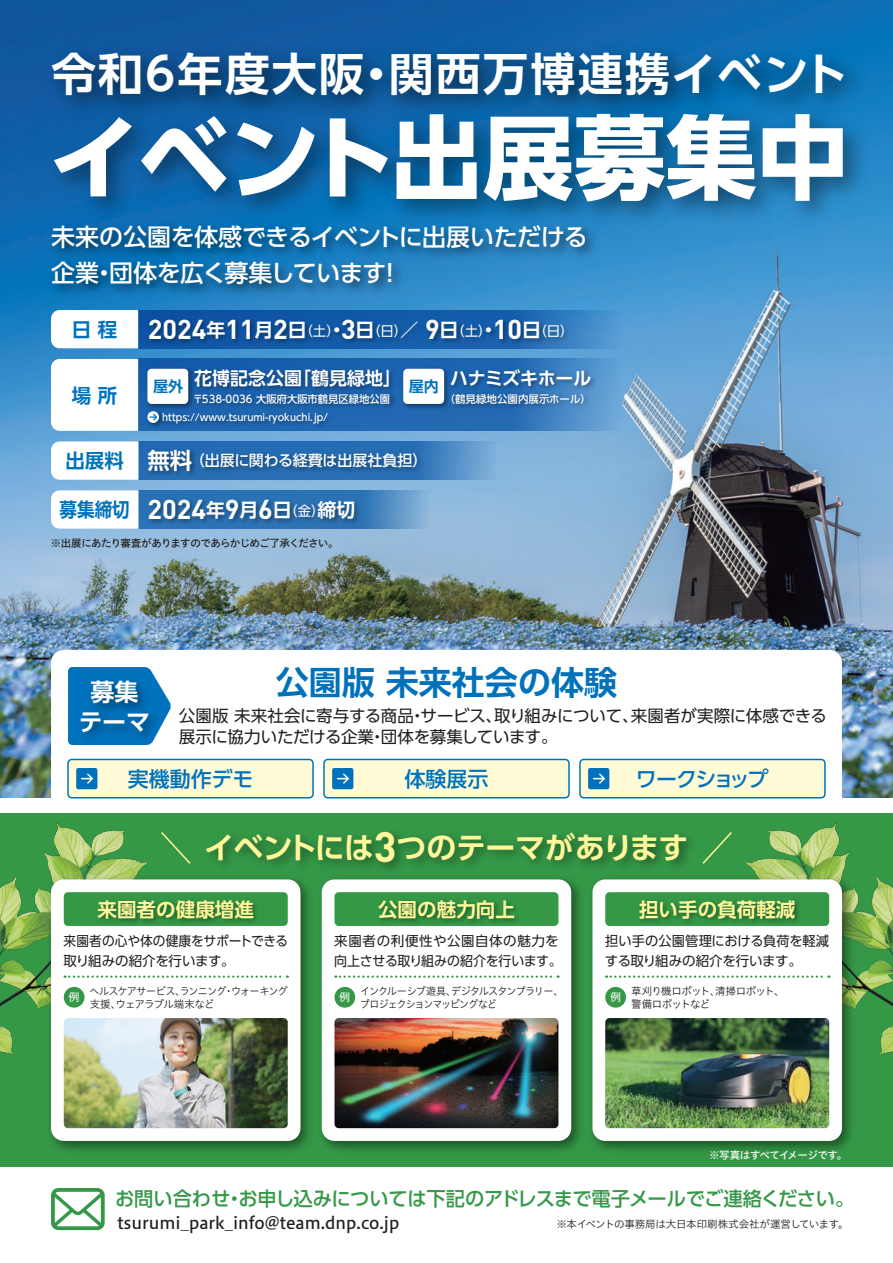
<style>
.page{position:relative;width:893px;height:1263px;background:#fff}
.page>*{position:absolute;margin:0;border:0;box-sizing:border-box;transform-origin:0 0}
.t1{font:700 91.5px "UD Shin Go Pro";letter-spacing:-.005em;color:#fff}
.t2{font:700 45px "UD Shin Go Pro De";letter-spacing:.05em;color:#fff}
.t3{font:700 33px "UD Shin Go Pro De";color:#0072bc}
.t4{font:700 30px "UD Shin Go Pro De";letter-spacing:-.02em;color:#fff79a}
.t5{font:700 27px "DIN Pro";color:#fff}
.t6{font:500 24px/36px "UD Shin Go Pro";letter-spacing:-.02em;color:#fff}
.t7{font:700 24px/30px "UD Shin Go Pro De";color:#fff;text-align:center}
.t8{font:500 21px "UD Shin Go Pro";letter-spacing:-.01em;color:#0072bc}
.t9{font:500 21px "UD Shin Go Pro";letter-spacing:-.095em;color:#0072bc}
.t10{font:500 19.5px "UD Shin Go Pro";letter-spacing:-.01em;color:#359847}
.t11{font:700 19.5px "UD Shin Go Pro De";color:#fff79a}
.t12{font:700 19.5px "UD Shin Go Pro De";color:#0072bc}
.t13{font:700 18px "UD Shin Go Pro De";color:#fff}
.t14{font:700 18px "UD Shin Go Pro De";letter-spacing:-.02em;color:#fff}
.t15{font:16.5px/21px "UD Shin Go Pro";letter-spacing:-.01em;color:#231f20}
.t16{font:16.5px "Hiragino UD Sans Std W5";color:#231f20}
.t17{font:500 15px "UD Shin Go Pro";letter-spacing:-.01em;color:#fff}
.t18{font:700 15px "UD Shin Go Pro De";color:#0072bc}
.t19{font:13.5px/19.5px "UD Shin Go Pro";color:#231f20}
.t20{font:13.5px "UD Shin Go Pro";color:#fff}
.t21{font:13.5px/19.5px "UD Shin Go Pro";color:#231f20;scale:.94 1}
.t22{font:10.5px/13.5px "Hiragino UD Sans Std W3";letter-spacing:-.065em;color:#231f20;scale:.96 1}
.t23{font:500 10.5px "UD Shin Go Pro";color:#fff}
.t24{font:10.5px/13.5px "Hiragino UD Sans Std W3";letter-spacing:-.065em;color:#231f20;scale:.95 1}
.t25{font:10.5px "Hiragino UD Sans Std W3";letter-spacing:-.02em;color:#231f20}
.t26{font:10.5px "Hiragino UD Sans Std W5";letter-spacing:-.065em;color:#231f20}
.t27{font:10.5px/13.5px "Hiragino UD Sans Std W3";letter-spacing:-.065em;color:#231f20}
.t28{font:10.5px "Hiragino UD Sans Std W5";letter-spacing:-.045em;color:#fff}
.t29{font:10.5px "UD Shin Go Pro";color:#fff}
.t30{font:500 9.75px "UD Shin Go Pro";color:#fff}
.s1{font-family:"DIN Pro";font-weight:700;font-size:27px}
.s2{font-family:"UD Shin Go Pro De";font-weight:700;font-size:18.9px}
.s3{font-family:"UD Shin Go Pro De";font-weight:700;font-size:22.5px}
.s4{font-family:"UD Shin Go Pro De";font-size:19.5px;color:#0072bc}
.s5{font-family:"UD Shin Go Pro De";font-size:18.9px}
.s6{font-family:"UD Shin Go Pro";font-weight:400;font-size:13.5px}
.s7{font-family:"DIN Pro";font-size:42px}
</style>
<div class="page">
<img style="left:0;top:813px;width:268px;height:353px">
<img style="left:625px;top:813px;width:268px;height:353px">
<img style="left:0;top:0;width:893px;height:797px">
<svg style="left:51px;top:650px;width:791px;height:149px"></svg>
<img style="left:34px;top:95px;width:849px;height:167px">
<img style="left:34px;top:34px;width:847px;height:108px">
<img style="left:42px;top:216px;width:562px;height:92px">
<img style="left:42px;top:871px;width:271px;height:287px">
<div style="left:51px;top:879px;width:249px;height:262px;background:#fff;border-radius:13px"></div>
<svg style="left:64px;top:892px;width:224px;height:34px;background:#318b41"></svg>
<img style="left:64px;top:1018px;width:224px;height:110px">
<svg style="left:65px;top:975px;width:223px;height:3px"></svg>
<img style="left:196px;top:817px;width:509px;height:74px">
<div style="left:68px;top:759px;width:245px;height:39px;background:#fffbd6;border-radius:4px"></div>
<div style="left:67px;top:759px;width:247px;height:39px;border:2px solid #0072bc;border-radius:4px"></div>
<div style="left:324px;top:759px;width:245px;height:39px;background:#fffbd6;border-radius:4px"></div>
<div style="left:323px;top:759px;width:247px;height:39px;border:2px solid #0072bc;border-radius:4px"></div>
<div style="left:580px;top:759px;width:245px;height:39px;background:#fffbd6;border-radius:4px"></div>
<div style="left:579px;top:759px;width:247px;height:39px;border:2px solid #0072bc;border-radius:4px"></div>
<div style="left:76px;top:768px;width:21px;height:21px;background:#0072bc;border-radius:2px"></div>
<svg style="left:82px;top:773px;width:11px;height:11px"></svg>
<div style="left:332px;top:768px;width:21px;height:21px;background:#0072bc;border-radius:2px"></div>
<svg style="left:338px;top:773px;width:11px;height:11px"></svg>
<div style="left:588px;top:768px;width:21px;height:21px;background:#0072bc;border-radius:2px"></div>
<svg style="left:593px;top:773px;width:12px;height:11px"></svg>
<div style="left:64px;top:987px;width:20px;height:21px;background:#359847;border-radius:50%"></div>
<img style="left:313px;top:871px;width:271px;height:287px">
<div style="left:322px;top:879px;width:249px;height:262px;background:#fff;border-radius:13px"></div>
<svg style="left:334px;top:892px;width:224px;height:34px;background:#338f44"></svg>
<img style="left:334px;top:1018px;width:224px;height:110px">
<svg style="left:335px;top:975px;width:224px;height:3px"></svg>
<div style="left:334px;top:987px;width:21px;height:21px;background:#359847;border-radius:50%"></div>
<img style="left:584px;top:871px;width:275px;height:287px">
<div style="left:592px;top:879px;width:250px;height:262px;background:#fff;border-radius:13px"></div>
<div style="left:605px;top:892px;width:224px;height:34px;background:#359847;border-radius:4px"></div>
<svg style="left:606px;top:975px;width:223px;height:3px"></svg>
<img style="left:640px;top:901px;width:159px;height:21px">
<div style="left:605px;top:987px;width:21px;height:21px;background:#359847;border-radius:50%"></div>
<img style="left:605px;top:1018px;width:224px;height:110px">
<svg style="left:160px;top:830px;width:32px;height:35px"></svg>
<svg style="left:701px;top:830px;width:32px;height:35px"></svg>
<svg style="left:68px;top:667px;width:103px;height:78px"></svg>
<img style="left:71px;top:671px;width:96px;height:86px">
<svg style="left:138px;top:441px;width:359px;height:39px;background:#4483c1"></svg>
<svg style="left:51px;top:359px;width:87px;height:72px"></svg>
<svg style="left:51px;top:441px;width:87px;height:39px"></svg>
<svg style="left:138px;top:359px;width:482px;height:72px;background:#3176ba"></svg>
<svg style="left:51px;top:310px;width:87px;height:38px"></svg>
<img style="left:201px;top:448px;width:228px;height:32px">
<img style="left:143px;top:445px;width:58px;height:41px">
<svg style="left:138px;top:490px;width:290px;height:39px;background:#548ec4"></svg>
<svg style="left:51px;top:490px;width:87px;height:39px"></svg>
<img style="left:143px;top:492px;width:221px;height:45px">
<svg style="left:138px;top:310px;width:482px;height:38px;background:#3881c2"></svg>
<img style="left:143px;top:311px;width:432px;height:46px">
<img style="left:197px;top:365px;width:202px;height:24px">
<img style="left:197px;top:389px;width:202px;height:27px">
<img style="left:158px;top:408px;width:179px;height:25px">
<img style="left:143px;top:364px;width:54px;height:49px">
<div style="left:147px;top:369px;width:41px;height:35px;background:#fff;border-radius:4px"></div>
<img style="left:453px;top:365px;width:147px;height:36px">
<img style="left:446px;top:389px;width:148px;height:27px">
<img style="left:399px;top:364px;width:54px;height:49px">
<div style="left:403px;top:369px;width:41px;height:35px;background:#fff;border-radius:4px"></div>
<img style="left:143px;top:407px;width:25px;height:25px">
<svg style="left:147px;top:411px;width:12px;height:12px"></svg>
<svg style="left:150px;top:413px;width:8px;height:8px"></svg>
<svg style="left:51px;top:1188px;width:54px;height:42px"></svg>
<h2 class="t2" style="left:51px;top:37px;width:798px">令和6年度大阪・関西万博連携イベント</h2>
<h1 class="t1" style="left:48px;top:83px;width:801px">イベント出展募集中</h1>
<h3 class="t6" style="left:51px;top:218px;width:538px">未来の公園を体感できるイベントに出展いただける企業・団体を広く募集しています！</h3>
<h3 class="t12" style="left:72px;top:313px;width:47px">日 程</h3>
<h3 class="t12" style="left:72px;top:379px;width:47px">場 所</h3>
<p class="t20" style="left:148px;top:320px;width:427px"><span class="s1">2024</span><span class="s2">年</span><span class="s1">11</span><span class="s2">月</span><span class="s1">2</span><span class="s2">日</span>（土）<span class="s2">・</span><span class="s1">3</span><span class="s2">日</span>（日）<span class="s2">／</span> <span class="s1">9</span><span class="s2">日</span>（土）<span class="s2">・</span><span class="s1">10</span><span class="s2">日</span>（日）</p>
<h3 class="t13" style="left:194px;top:364px;width:208px">花博記念公園「鶴見緑地」</h3>
<p class="t23" style="left:193px;top:390px;width:199px">〒538-0036 大阪府大阪市鶴見区緑地公園</p>
<p class="t30" style="left:162px;top:409px;width:167px">https://www.tsurumi-ryokuchi.jp/</p>
<h3 class="t14" style="left:450px;top:364px;width:143px">ハナミズキホール</h3>
<p class="t23" style="left:445px;top:390px;width:148px">（鶴見緑地公園内展示ホール）</p>
<p class="t18" style="left:409px;top:374px;width:31px">屋内</p>
<p class="t18" style="left:153px;top:374px;width:31px">屋外</p>
<p class="t17" style="left:147px;top:448px;width:282px"><span class="s3">無料</span>（出展に関わる経費は出展社負担）</p>
<h3 class="t5" style="left:60px;top:487px;width:297px"><span class="s4">募集締切</span> 2024<span class="s5">年</span>9<span class="s5">月</span>6<span class="s5">日</span><span class="s6">（金）</span><span class="s5">締切</span></h3>
<h3 class="t12" style="left:65px;top:445px;width:60px">出展料</h3>
<p class="t26" style="left:51px;top:535px;width:290px">※出展にあたり審査がありますのであらかじめご了承ください。</p>
<h3 class="t3" style="left:276px;top:656px;width:343px">公園版 未来社会の体験</h3>
<p class="t15" style="left:179px;top:705px;width:649px">公園版 未来社会に寄与する商品・サービス、取り組みについて、来園者が実際に体感できる展示に協力いただける企業・団体を募集しています。</p>
<h3 class="t8" style="left:128px;top:762px;width:127px">実機動作デモ</h3>
<h3 class="t8" style="left:404px;top:762px;width:85px">体験展示</h3>
<h3 class="t9" style="left:636px;top:762px;width:134px">ワークショップ</h3>
<h3 class="t7" style="left:79px;top:676px;width:73px">募集テーマ</h3>
<h3 class="t4" style="left:204px;top:823px;width:486px">イベントには<span class="s7">3</span>つのテーマがあります</h3>
<h3 class="t11" style="left:98px;top:893px;width:158px">来園者の健康増進</h3>
<p class="t21" style="left:64px;top:931px;width:241px">来園者の心や体の健康をサポートできる取り組みの紹介を行います。</p>
<p class="t29" style="left:69px;top:989px;width:12px">例</p>
<p class="t24" style="left:90px;top:983px;width:210px">ヘルスケアサービス、ランニング・ウォーキング支援、ウェアラブル端末など</p>
<h3 class="t11" style="left:378px;top:893px;width:138px">公園の魅力向上</h3>
<p class="t19" style="left:334px;top:931px;width:229px">来園者の利便性や公園自体の魅力を向上させる取り組みの紹介を行います。</p>
<p class="t29" style="left:340px;top:989px;width:12px">例</p>
<p class="t22" style="left:360px;top:983px;width:214px">インクルーシブ遊具、デジタルスタンプラリー、プロジェクションマッピングなど</p>
<h3 class="t11" style="left:639px;top:893px;width:158px">担い手の負荷軽減</h3>
<p class="t19" style="left:605px;top:931px;width:226px">担い手の公園管理における負荷を軽減する取り組みの紹介を行います。</p>
<p class="t29" style="left:610px;top:989px;width:12px">例</p>
<p class="t27" style="left:631px;top:983px;width:155px">草刈り機ロボット、清掃ロボット、警備ロボットなど</p>
<p class="t28" style="left:709px;top:1147px;width:140px">※写真はすべてイメージです。</p>
<h3 class="t10" style="left:115px;top:1182px;width:741px">お問い合わせ・お申し込みについては下記のアドレスまで電子メールでご連絡ください。</h3>
<p class="t16" style="left:118px;top:1210px;width:283px">tsurumi_park_info@team.dnp.co.jp</p>
<p class="t25" style="left:556px;top:1216px;width:294px">※本イベントの事務局は大日本印刷株式会社が運営しています。</p>
</div>
